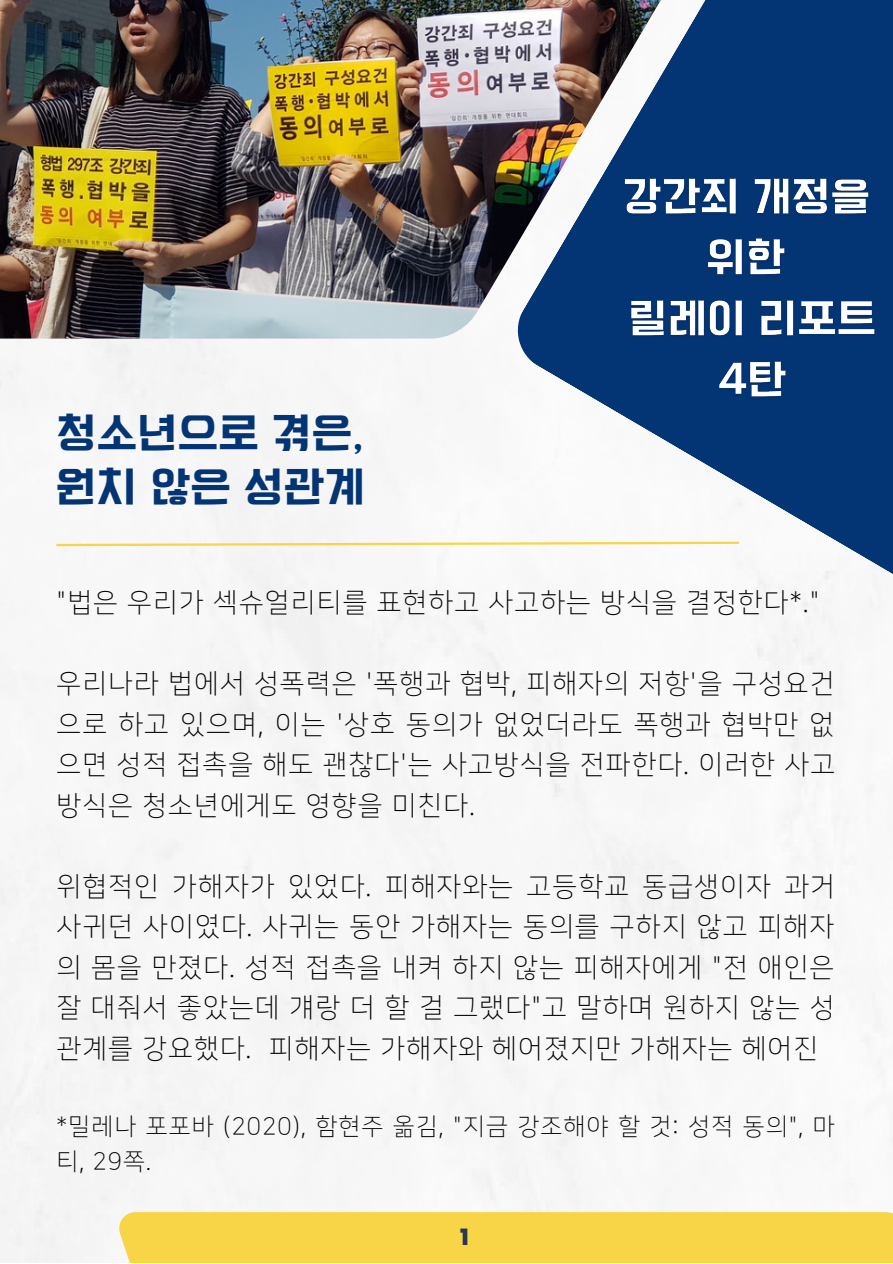
<style>
.page{position:relative;width:893px;height:1264px;background:#fff}
.page>*{position:absolute;margin:0;border:0;box-sizing:border-box;transform-origin:0 0}
.t1{font:45px "TT Dosirak R";color:#033474}
.t2{font:27px/40.5px "Nanum Square L";letter-spacing:.05em;color:#000;text-align:justify}
.t3{font:24px/34.8px "Nanum Square L";letter-spacing:.05em;color:#000}
.t4{font:800 22.5px "Poppins";color:#2a3652}
</style>
<div class="page">
<img style="left:0;top:338px;width:892px;height:924px">
<img style="left:0;top:0;width:516px;height:338px">
<svg style="left:54px;top:540px;width:462px;height:7px"></svg>
<svg style="left:516px;top:0;width:376px;height:666px;fill:#f6f5f6"></svg>
<img style="left:617px;top:114px;width:269px;height:294px">
<div style="left:118px;top:1212px;width:774px;height:50px;background:#f8d546"></div>
<p class="t1" style="left:56px;top:410px;width:309px">청소년으로 겪은,</p>
<p class="t1" style="left:56px;top:464px;width:310px">원치 않은 성관계</p>
<p class="t2" style="left:56px;top:583px;width:764px">"법은 우리가 섹슈얼리티를 표현하고 사고하는 방식을 결정한다*."</p>
<p class="t2" style="left:56px;top:664px;width:780px">우리나라 법에서 성폭력은 '폭행과 협박, 피해자의 저항'을 구성요건 으로 하고 있으며, 이는 '상호 동의가 없었더라도 폭행과 협박만 없 으면 성적 접촉을 해도 괜찮다'는 사고방식을 전파한다. 이러한 사고 방식은 청소년에게도 영향을 미친다.</p>
<p class="t2" style="left:56px;top:866px;width:779px">위협적인 가해자가 있었다. 피해자와는 고등학교 동급생이자 과거 사귀던 사이였다. 사귀는 동안 가해자는 동의를 구하지 않고 피해자 의 몸을 만졌다. 성적 접촉을 내켜 하지 않는 피해자에게 "전 애인은 잘 대줘서 좋았는데 걔랑 더 할 걸 그랬다"고 말하며 원하지 않는 성 관계를 강요했다. 피해자는 가해자와 헤어졌지만 가해자는 헤어진</p>
<p class="t3" style="left:56px;top:1109px;width:779px">*밀레나 포포바 (2020), 함현주 옮김, "지금 강조해야 할 것: 성적 동의", 마 티, 29쪽.</p>
<p class="t4" style="left:460px;top:1220px;width:10px">1</p>
</div>
